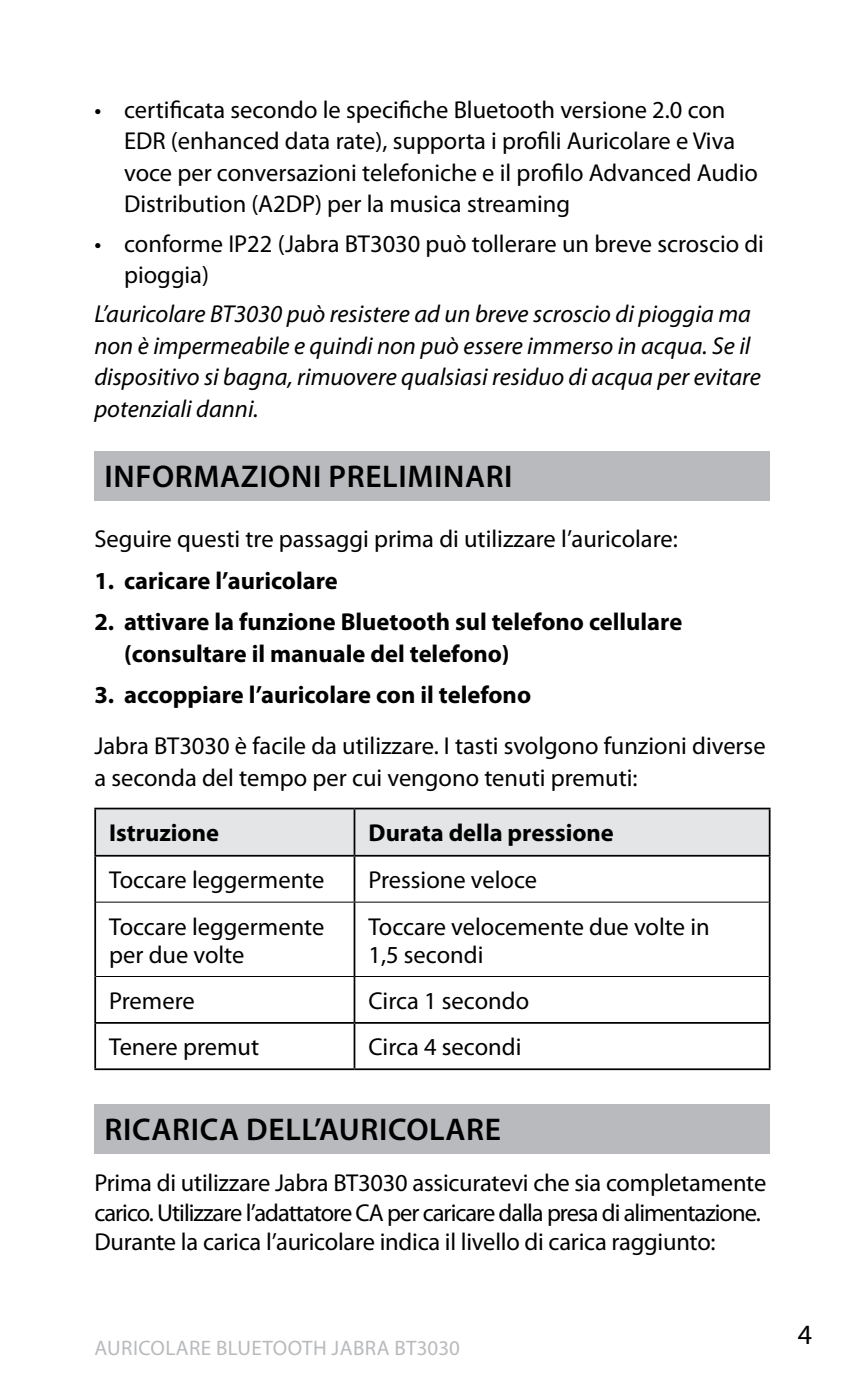
<style>
.page{position:relative;width:864px;height:1389px;background:#fff}
.page>*{position:absolute;margin:0;border:0;box-sizing:border-box;transform-origin:0 0}
.t1{font:600 31.5px "Myriad Pro";letter-spacing:.02em;color:#000}
.t2{font:24.5px/31.5px "Myriad Pro";color:#000}
.t3{font:italic 24.5px/31.5px "Myriad Pro";color:#000}
.t4{font:700 24.5px/31.5px "Myriad Pro";color:#000}
.t5{font:21px "Myriad Pro";letter-spacing:.02em;color:#b9babd}
</style>
<div class="page">
<div style="left:94px;top:451px;width:675px;height:50px;background:#b9babd"></div>
<div style="left:96px;top:809px;width:672px;height:46px;background:#e3e5e6"></div>
<hr style="left:94px;top:808px;width:260px;height:1px;background:#000">
<hr style="left:94px;top:809px;width:2px;height:46px;background:#000">
<hr style="left:354px;top:808px;width:416px;height:1px;background:#000">
<hr style="left:353px;top:809px;width:2px;height:46px;background:#000">
<hr style="left:768px;top:809px;width:2px;height:46px;background:#000">
<hr style="left:94px;top:855px;width:260px;height:2px;background:#000">
<hr style="left:94px;top:857px;width:2px;height:45px;background:#000">
<hr style="left:354px;top:855px;width:416px;height:2px;background:#000">
<hr style="left:353px;top:857px;width:2px;height:45px;background:#000">
<hr style="left:768px;top:857px;width:2px;height:45px;background:#000">
<hr style="left:94px;top:902px;width:2px;height:74px;background:#000">
<hr style="left:353px;top:903px;width:2px;height:73px;background:#000">
<hr style="left:768px;top:902px;width:2px;height:74px;background:#000">
<hr style="left:94px;top:976px;width:2px;height:46px;background:#000">
<hr style="left:353px;top:977px;width:2px;height:45px;background:#000">
<hr style="left:768px;top:976px;width:2px;height:46px;background:#000">
<hr style="left:94px;top:1022px;width:260px;height:2px;background:#000">
<hr style="left:94px;top:1024px;width:2px;height:44px;background:#000">
<hr style="left:354px;top:1022px;width:416px;height:2px;background:#000">
<hr style="left:353px;top:1024px;width:2px;height:44px;background:#000">
<hr style="left:768px;top:1024px;width:2px;height:44px;background:#000">
<hr style="left:94px;top:1068px;width:260px;height:2px;background:#000">
<hr style="left:354px;top:1068px;width:416px;height:2px;background:#000">
<hr style="left:96px;top:902px;width:258px;height:1px;background:#000">
<hr style="left:354px;top:902px;width:414px;height:1px;background:#000">
<hr style="left:96px;top:976px;width:258px;height:1px;background:#000">
<hr style="left:354px;top:976px;width:414px;height:1px;background:#000">
<div style="left:94px;top:1104px;width:675px;height:50px;background:#b9babd"></div>
<p class="t2" style="left:124px;top:93px;width:635px;text-indent:-30px">• certificata secondo le specifiche Bluetooth versione 2.0 con EDR (enhanced data rate), supporta i profili Auricolare e Viva voce per conversazioni telefoniche e il profilo Advanced Audio Distribution (A2DP) per la musica streaming</p>
<p class="t2" style="left:124px;top:227px;width:641px;text-indent:-30px">• conforme IP22 (Jabra BT3030 può tollerare un breve scroscio di pioggia)</p>
<p class="t3" style="left:94px;top:298px;width:667px">L’auricolare BT3030 può resistere ad un breve scroscio di pioggia ma non è impermeabile e quindi non può essere immerso in acqua. Se il dispositivo si bagna, rimuovere qualsiasi residuo di acqua per evitare potenziali danni.</p>
<p class="t1" style="left:104px;top:456px;width:405px">INFORMAZIONI PRELIMINARI</p>
<p class="t2" style="left:94px;top:523px;width:584px">Seguire questi tre passaggi prima di utilizzare l’auricolare:</p>
<p class="t4" style="left:94px;top:564px;width:245px">1. caricare l’auricolare</p>
<p class="t4" style="left:124px;top:605px;width:559px;text-indent:-30px">2. attivare la funzione Bluetooth sul telefono cellulare (consultare il manuale del telefono)</p>
<p class="t4" style="left:94px;top:678px;width:438px">3. accoppiare l’auricolare con il telefono</p>
<p class="t2" style="left:94px;top:730px;width:672px">Jabra BT3030 è facile da utilizzare. I tasti svolgono funzioni diverse a seconda del tempo per cui vengono tenuti premuti:</p>
<p class="t4" style="left:109px;top:816px;width:111px">Istruzione</p>
<p class="t4" style="left:368px;top:816px;width:247px">Durata della pressione</p>
<p class="t2" style="left:109px;top:864px;width:217px">Toccare leggermente</p>
<p class="t2" style="left:368px;top:864px;width:170px">Pressione veloce</p>
<p class="t2" style="left:109px;top:912px;width:217px;line-height:28px">Toccare leggermente per due volte</p>
<p class="t2" style="left:368px;top:912px;width:342px;line-height:28px">Toccare velocemente due volte in<br>1 ,5 secondi</p>
<p class="t2" style="left:109px;top:985px;width:87px">Premere</p>
<p class="t2" style="left:368px;top:985px;width:162px">Circa 1 secondo</p>
<p class="t2" style="left:109px;top:1031px;width:151px">Tenere premut</p>
<p class="t2" style="left:368px;top:1031px;width:154px">Circa 4 secondi</p>
<p class="t1" style="left:104px;top:1110px;width:398px">RICARICA DELL’AURICOLARE</p>
<p class="t2" style="left:94px;top:1168px;width:673px;line-height:29.4px">Prima di utilizzare Jabra BT3030 assicuratevi che sia completamente carico. Utilizzare l’adattatore CA per caricare dalla presa di alimentazione.<br>Durante la carica l’auricolare indica il livello di carica raggiunto:</p>
<p class="t5" style="left:94px;top:1335px;width:367px">AURICOLARE BLUETOOTH JABRA BT3030</p>
</div>
